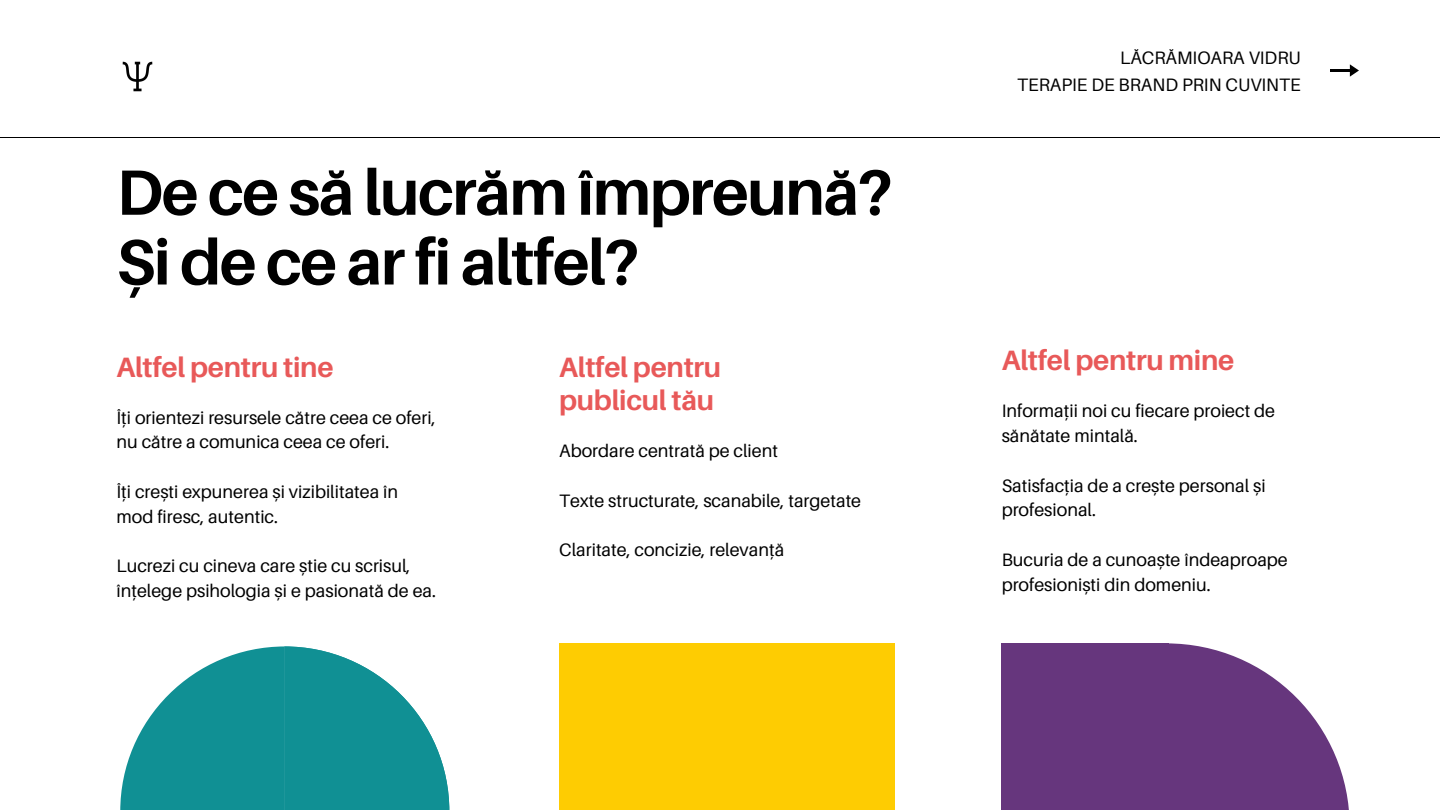
<style>
.page{position:relative;width:1440px;height:810px;background:#fff}
.page>*{position:absolute;margin:0;border:0;box-sizing:border-box;transform-origin:0 0}
.t1{font:700 64px "Aileron";letter-spacing:-.025em;color:#000}
.t2{font:700 28px "Aileron";letter-spacing:-.01em;color:#e85959}
.t3{font:18px/24.8px "Aileron";color:#000}
</style>
<div class="page">
<hr style="left:0;top:137px;width:1440px;height:1px;background:#000">
<svg style="left:1331px;top:64px;width:28px;height:13px"></svg>
<svg style="left:120px;top:646px;width:329px;height:164px"></svg>
<img style="left:122px;top:61px;width:31px;height:31px">
<div style="left:559px;top:643px;width:335px;height:167px;background:#fecc02"></div>
<div style="left:1002px;top:643px;width:167px;height:167px;background:#66367d"></div>
<svg style="left:1169px;top:643px;width:180px;height:167px"></svg>
<p class="t1" style="left:116px;top:153px;width:778px">De ce să lucrăm împreună?</p>
<p class="t1" style="left:116px;top:222px;width:525px">Și de ce ar fi altfel?</p>
<p class="t2" style="left:116px;top:349px;width:219px">Altfel pentru tine</p>
<p class="t3" style="left:116px;top:405px;width:321px">Îți orientezi resursele către ceea ce oferi, nu către a comunica ceea ce oferi.</p>
<p class="t3" style="left:116px;top:479px;width:283px">Îți crești expunerea și vizibilitatea în mod firesc, autentic.</p>
<p class="t3" style="left:116px;top:553px;width:321px">Lucrezi cu cineva care știe cu scrisul, înțelege psihologia și e pasionată de ea.</p>
<p class="t2" style="left:559px;top:350px;width:163px">Altfel pentru</p>
<p class="t2" style="left:559px;top:383px;width:156px">publicul tău</p>
<p class="t3" style="left:559px;top:438px;width:220px">Abordare centrată pe client</p>
<p class="t3" style="left:559px;top:487px;width:303px">Texte structurate, scanabile, targetate</p>
<p class="t3" style="left:559px;top:537px;width:227px">Claritate, concizie, relevanță</p>
<p class="t3" style="left:1120px;top:45px;width:182px">LĂCRĂMIOARA VIDRU</p>
<p class="t3" style="left:1017px;top:71px;width:285px">TERAPIE DE BRAND PRIN CUVINTE</p>
<p class="t2" style="left:1002px;top:343px;width:234px">Altfel pentru mine</p>
<p class="t3" style="left:1002px;top:398px;width:275px">Informații noi cu fiecare proiect de sănătate mintală.</p>
<p class="t3" style="left:1002px;top:473px;width:265px">Satisfacția de a crește personal și profesional.</p>
<p class="t3" style="left:1002px;top:547px;width:288px">Bucuria de a cunoaște îndeaproape profesioniști din domeniu.</p>
</div>
